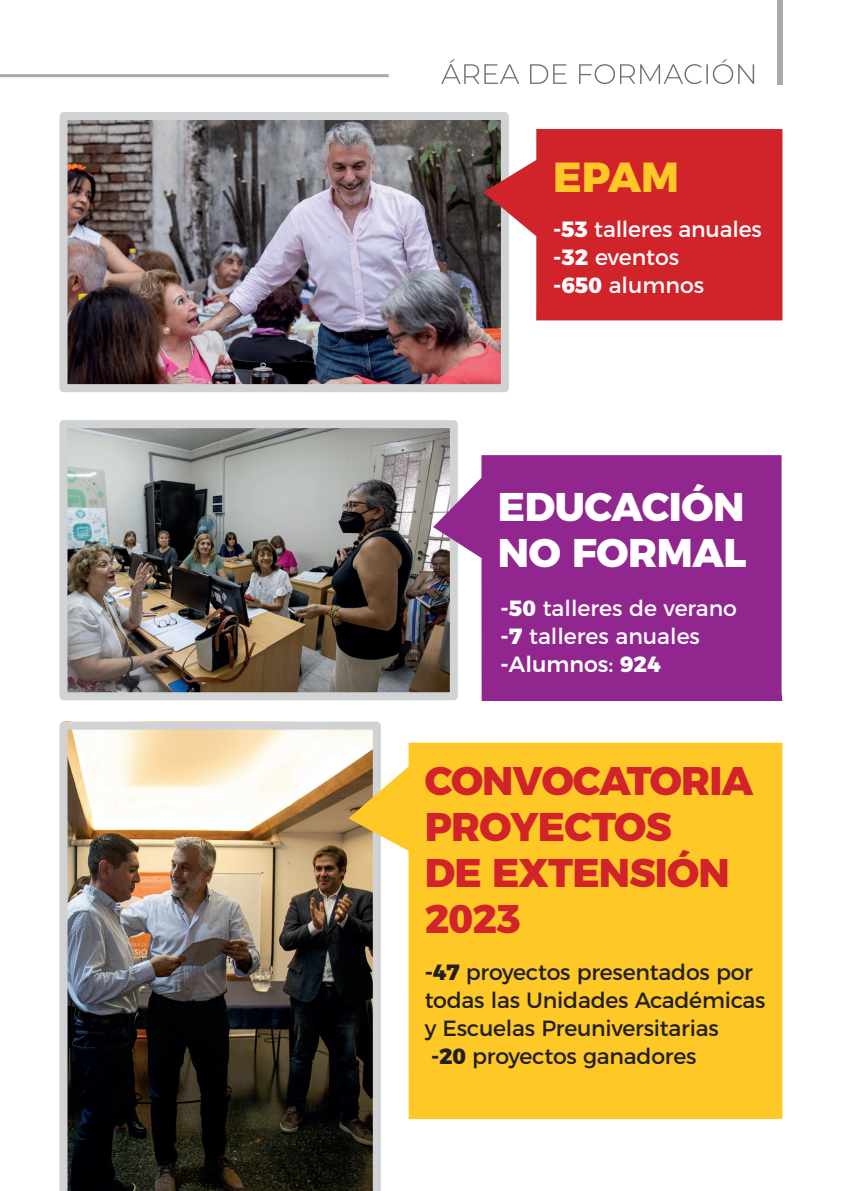
<style>
.page{position:relative;width:842px;height:1191px;background:#fff}
.page>*{position:absolute;margin:0;border:0;box-sizing:border-box;transform-origin:0 0}
.t1{font:800 42px "Montserrat";color:#fec827}
.t2{font:800 40px/46px "Montserrat";letter-spacing:-.02em;color:#d1232a}
.t3{font:800 40px/46px "Montserrat";letter-spacing:-.01em;color:#fff}
.t4{font:22px/28px "Montserrat";letter-spacing:-.01em;color:#231f20}
.t5{font:22px/28px "Montserrat";color:#fff}
.t6{font:500 22px "Montserrat";color:#fff}
.s1{font-weight:800}
</style>
<div class="page">
<img style="left:69px;top:121px;width:431px;height:262px">
<img style="left:69px;top:429px;width:380px;height:262px">
<div style="left:777px;top:0;width:5px;height:84px;background:#a8a9ad"></div>
<hr style="left:0;top:74px;width:389px;height:3px;background:#a8a9ad">
<div style="left:60px;top:112px;width:449px;height:280px;border:8px solid #d1d2d4"></div>
<div style="left:60px;top:420px;width:398px;height:280px;border:8px solid #d1d2d4"></div>
<img style="left:60px;top:721px;width:321px;height:470px">
<svg style="left:483px;top:129px;width:299px;height:191px;fill:#d1232a"></svg>
<svg style="left:433px;top:455px;width:349px;height:246px;fill:#91268e"></svg>
<svg style="left:348px;top:742px;width:434px;height:377px;fill:#fec927"></svg>
<svg style="left:441px;top:59px;width:313px;height:25px"></svg>
<p class="t1" style="left:553px;top:143px;width:127px">EPAM</p>
<p class="t5" style="left:553px;top:213px;width:210px"><span class="s1">-53</span> talleres anuales</p>
<p class="t5" style="left:553px;top:241px;width:128px"><span class="s1">-32</span> eventos</p>
<p class="t5" style="left:553px;top:269px;width:152px"><span class="s1">-650</span> alumnos</p>
<p class="t3" style="left:498px;top:481px;width:250px">EDUCACIÓN<br>NO FORMAL</p>
<p class="t5" style="left:501px;top:592px;width:238px"><span class="s1">-50</span> talleres de verano <span class="s1">-7</span> talleres anuales</p>
<p class="t6" style="left:501px;top:646px;width:162px"><span class="s1">-</span>Alumnos: <span class="s1">924</span></p>
<p class="t2" style="left:425px;top:754px;width:330px">CONVOCATORIA<br>PROYECTOS</p>
<p class="t2" style="left:425px;top:846px;width:306px">DE EXTENSIÓN<br>2023</p>
<p class="t4" style="left:425px;top:956px;width:342px"><span class="s1">-47</span> proyectos presentados por todas las Unidades Académicas y Escuelas Preuniversitarias</p>
<p class="t4" style="left:431px;top:1040px;width:267px"><span class="s1">-20</span> proyectos ganadores</p>
</div>
